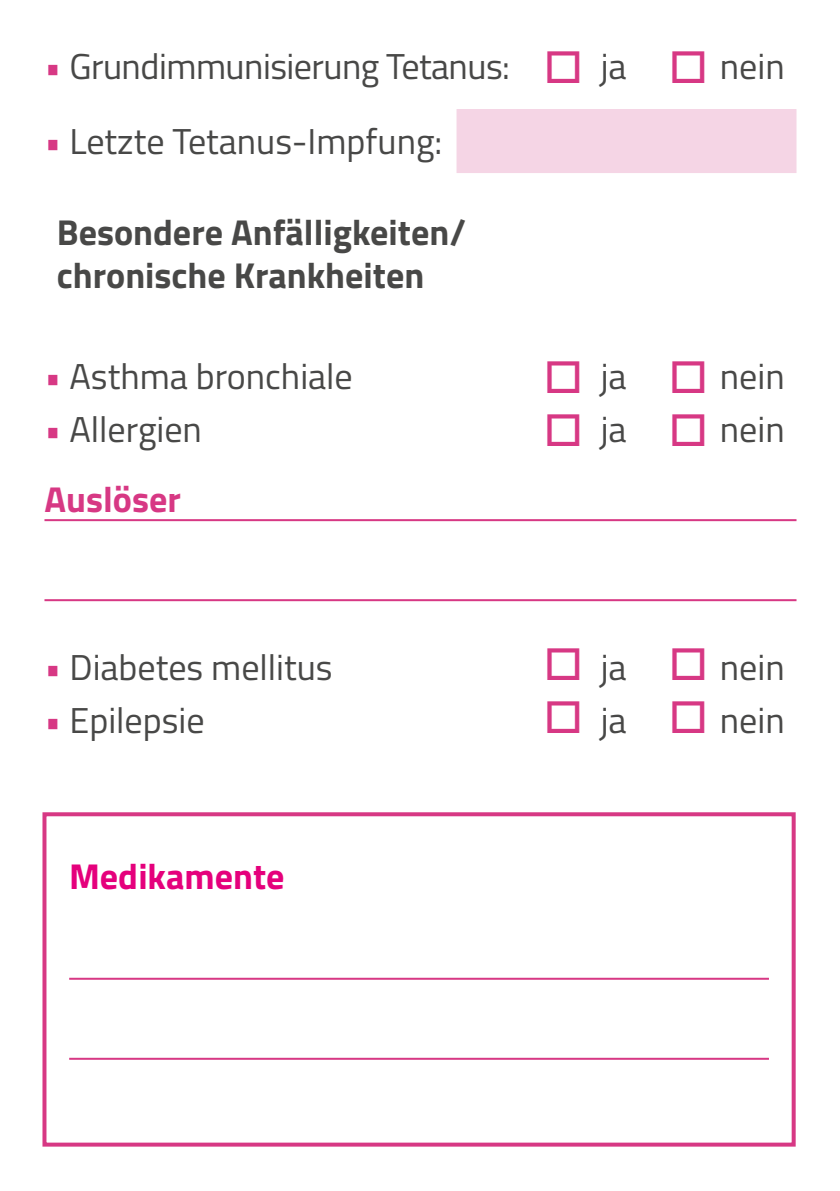
<style>
.page{position:relative;width:840px;height:1191px;background:#fff}
.page>*{position:absolute;margin:0;border:0;box-sizing:border-box;transform-origin:0 0}
.t1{font:36px "BGEK Titillium";color:#484847}
.t2{font:700 36px/43.2px "BGEK Titillium";color:#484847}
.t3{font:700 36px "BGEK Titillium";color:#e5007c}
.t4{font:700 36px "BGEK Titillium";color:#d73884}
.s1{color:#d73884}
</style>
<div class="page">
<div style="left:456px;top:109px;width:340px;height:64px;background:#f5d5e5"></div>
<hr style="left:44px;top:519px;width:752px;height:2px;background:#d73884">
<hr style="left:44px;top:599px;width:752px;height:2px;background:#d73884">
<hr style="left:69px;top:977px;width:699px;height:2px;background:#d73884">
<hr style="left:69px;top:1057px;width:699px;height:2px;background:#d73884">
<div style="left:42px;top:812px;width:753px;height:334px;border:4px solid #d73884"></div>
<p class="t1" style="left:44px;top:40px;width:741px"><span class="s1">•</span> Grundimmunisierung Tetanus: <span class="s1">□</span> ja <span class="s1">□</span> nein</p>
<p class="t1" style="left:44px;top:115px;width:399px"><span class="s1">•</span> Letzte Tetanus-Impfung:</p>
<h3 class="t2" style="left:57px;top:209px;width:410px">Besondere Anfälligkeiten/ chronische Krankheiten</h3>
<p class="t1" style="left:44px;top:350px;width:309px"><span class="s1">•</span> Asthma bronchiale</p>
<p class="t1" style="left:543px;top:350px;width:242px"><span class="s1">□</span> ja <span class="s1">□</span> nein</p>
<p class="t1" style="left:44px;top:402px;width:159px"><span class="s1">•</span> Allergien</p>
<p class="t1" style="left:543px;top:402px;width:242px"><span class="s1">□</span> ja <span class="s1">□</span> nein</p>
<p class="t4" style="left:44px;top:472px;width:138px">Auslöser</p>
<p class="t1" style="left:44px;top:641px;width:289px"><span class="s1">•</span> Diabetes mellitus</p>
<p class="t1" style="left:543px;top:641px;width:242px"><span class="s1">□</span> ja <span class="s1">□</span> nein</p>
<p class="t1" style="left:44px;top:694px;width:161px"><span class="s1">•</span> Epilepsie</p>
<p class="t1" style="left:543px;top:694px;width:242px"><span class="s1">□</span> ja <span class="s1">□</span> nein</p>
<p class="t3" style="left:69px;top:848px;width:217px">Medikamente</p>
</div>
